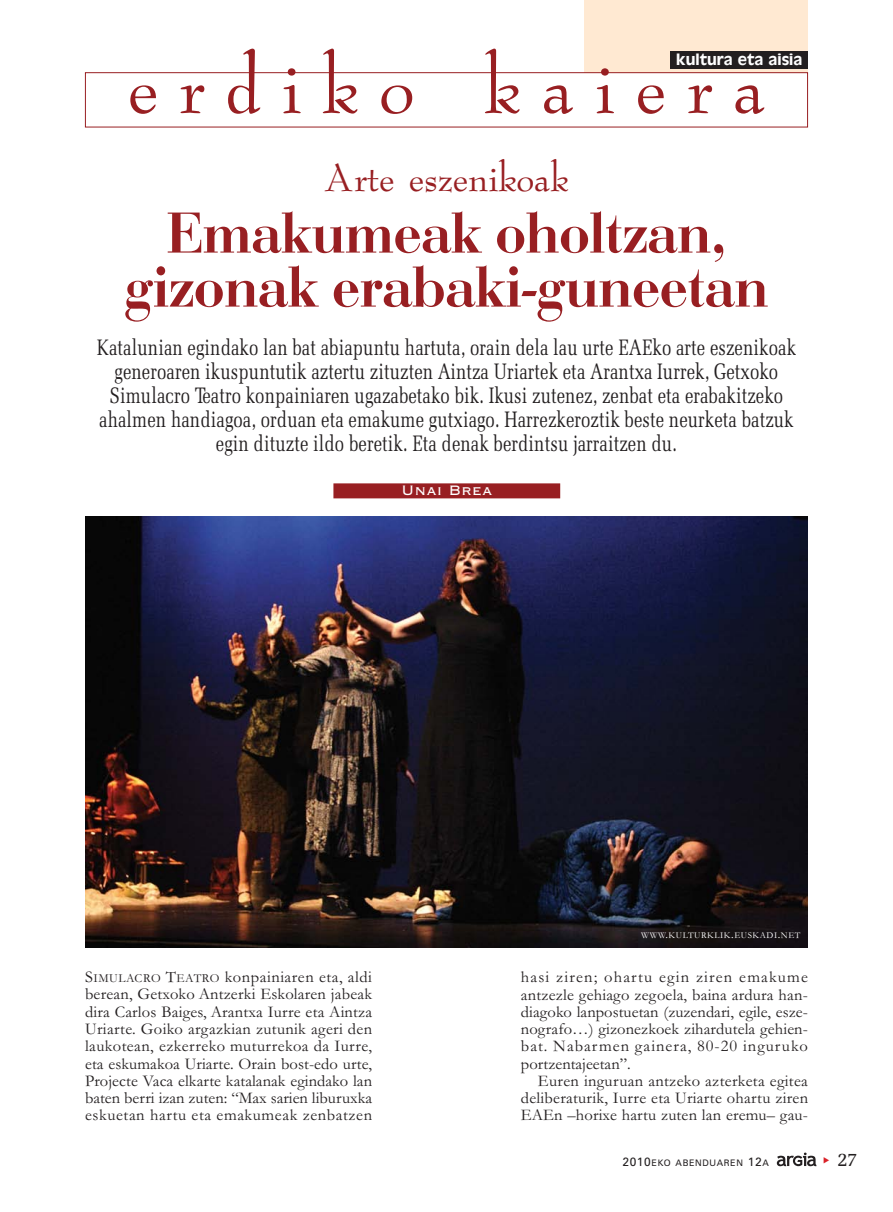
<style>
.page{position:relative;width:893px;height:1212px;background:#fff}
.page>*{position:absolute;margin:0;border:0;box-sizing:border-box;transform-origin:0 0}
.t1{font:90px "Bernadette";letter-spacing:.23em;color:#981f22}
.t2{font:60px/54px "Bodoni";color:#981f22;text-align:center;scale:.95 1}
.t3{font:45px "Bernadette";color:#981f22}
.t4{font:22.5px/24px "Memoir Condensed";color:#231f20;text-align:center}
.t5{font:19.5px "Memoir";color:#231f20}
.t6{font:18px "Copperplate Gothic BT";color:#fff}
.t7{font:16.5px/17.2px "Garamond";letter-spacing:.015em;color:#231f20;text-align:justify}
.t8{font:16.5px "Antique Olive";color:#fff}
.t9{font:9px "Garamond";letter-spacing:.06em;color:#fff}
.t10{font:9px "Zurich BT";letter-spacing:.075em;color:#231f20}
.s1{font-size:12px}
.s2{font-size:12.3px}
</style>
<div class="page">
<div style="left:584px;top:0;width:224px;height:85px;background:#ffe9d2"></div>
<div style="left:86px;top:73px;width:721px;height:54px;background:#fff"></div>
<div style="left:85px;top:72px;width:723px;height:55px;border:1px solid #981f22"></div>
<div style="left:670px;top:51px;width:138px;height:17px;background:#231f20"></div>
<svg style="left:777px;top:1152px;width:39px;height:14px"></svg>
<div style="left:333px;top:483px;width:227px;height:15px;background:#981f22"></div>
<img style="left:85px;top:516px;width:723px;height:432px">
<h1 class="t1" style="left:128px;top:49px;width:639px">erdiko kaiera</h1>
<p class="t8" style="left:676px;top:54px;width:128px">kultura eta aisia</p>
<h3 class="t3" style="left:324px;top:159px;width:246px">Arte eszenikoak</h3>
<h2 class="t2" style="left:125px;top:212px;width:679px">Emakumeak oholtzan, gizonak erabaki-guneetan</h2>
<p class="t4" style="left:97px;top:337px;width:701px">Katalunian egindako lan bat abiapuntu hartuta, orain dela lau urte EAEko arte eszenikoak generoaren ikuspuntutik aztertu zituzten Aintza Uriartek eta Arantxa Iurrek, Getxoko Simulacro Teatro konpainiaren ugazabetako bik. Ikusi zutenez, zenbat eta erabakitzeko ahalmen handiagoa, orduan eta emakume gutxiago. Harrezkeroztik beste neurketa batzuk egin dituzte ildo beretik. Eta denak berdintsu jarraitzen du.</p>
<p class="t6" style="left:401px;top:478px;width:93px">Unai Brea</p>
<p class="t9" style="left:641px;top:932px;width:161px">WWW<span class="s1">.</span>KULTURKLIK<span class="s1">.</span>EUSKADI<span class="s1">.</span>NET</p>
<p class="t7" style="left:85px;top:970px;width:289px">S<span class="s2">IMULACRO</span> T<span class="s2">EATRO</span> konpainiaren eta, aldi berean, Getxoko Antzerki Eskolaren jabeak dira Carlos Baiges, Arantxa Iurre eta Aintza Uriarte. Goiko argazkian zutunik ageri den laukotean, ezkerreko muturrekoa da Iurre, eta eskumakoa Uriarte. Orain bost-edo urte, Projecte Vaca elkarte katalanak egindako lan baten berri izan zuten: “Max sarien liburuxka eskuetan hartu eta emakumeak zenbatzen</p>
<p class="t7" style="left:521px;top:970px;width:289px">hasi ziren; ohartu egin ziren emakume antzezle gehiago zegoela, baina ardura han&shy;diagoko lanpostuetan (zuzendari, egile, esze&shy;nografo…) gizonezkoek zihardutela gehien&shy;bat. Nabarmen gainera, 80-20 inguruko portzentajeetan”.</p>
<p class="t7" style="left:521px;top:1074px;width:289px;text-indent:17px">Euren inguruan antzeko azterketa egitea deliberaturik, Iurre eta Uriarte ohartu ziren EAEn –horixe hartu zuten lan eremu– gau-</p>
<p class="t10" style="left:622px;top:1160px;width:148px"><span class="s1">2010</span>EKO ABENDUAREN <span class="s1">12</span>A</p>
<p class="t5" style="left:837px;top:1151px;width:22px">27</p>
</div>
